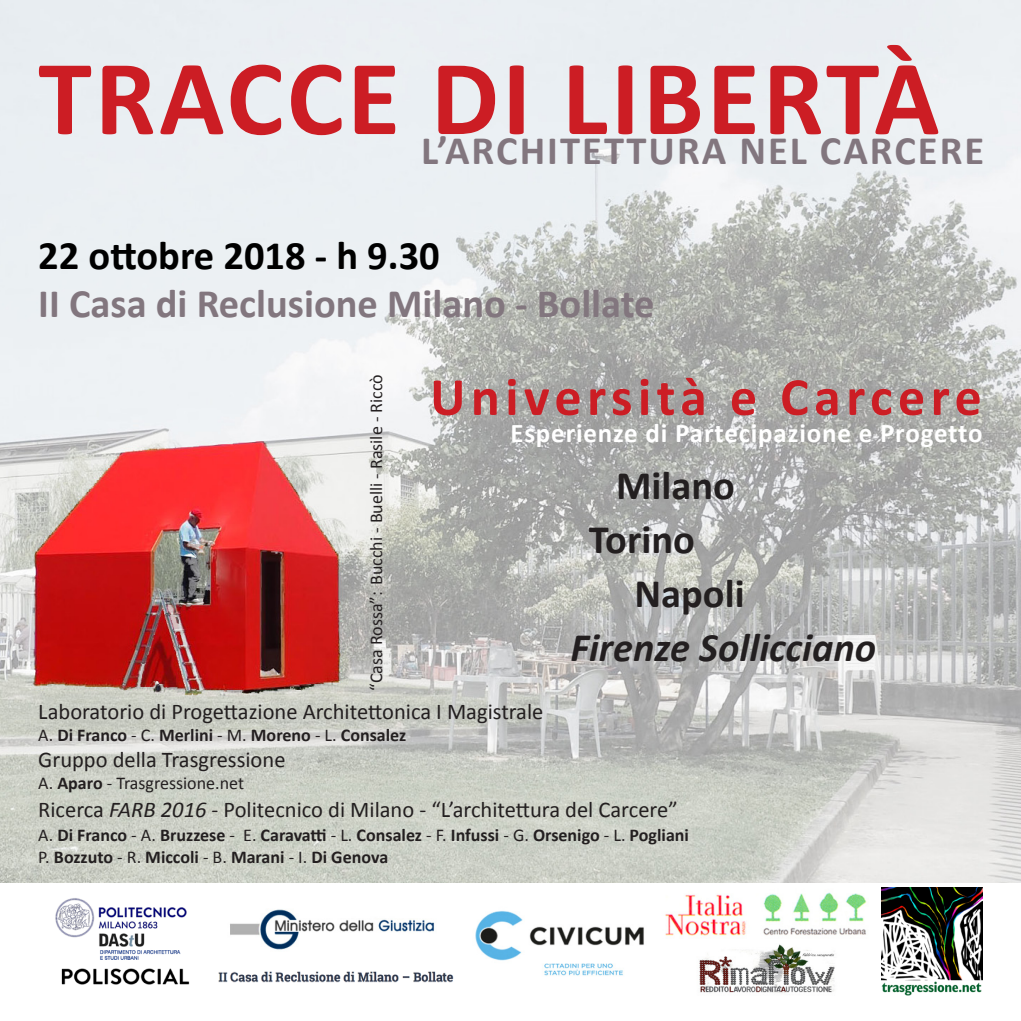
<style>
.page{position:relative;width:1021px;height:1021px;background:#fff}
.page>*{position:absolute;margin:0;border:0;box-sizing:border-box;transform-origin:0 0}
.t1{font:700 108px "Calibri";letter-spacing:.03em;color:#cc1d24}
.t2{font:700 54px "Calibri";letter-spacing:.1em;color:#cc1d24}
.t3{font:700 40.5px "Calibri";color:#82767e}
.t4{font:700 40.5px "Calibri";letter-spacing:.05em;color:#82767e}
.t5{font:700 40.5px "Calibri";color:#000}
.t6{font:700 40.5px "Calibri";color:#231f20}
.t7{font:italic 700 40.5px "Calibri";color:#231f20}
.t8{font:700 27px "Calibri";letter-spacing:.03em;color:#fff}
.t9{font:22.5px "Calibri";color:#231f20}
.t10{font:700 18px/21.6px "Calibri";color:#231f20}
.t11{font:18px "Calibri";color:#231f20}
.s1{font-weight:400}
.s2{font-weight:700}
.s3{font-style:italic}
</style>
<div class="page">
<img style="left:0;top:0;width:1020px;height:882px">
<img style="left:55px;top:898px;width:132px;height:62px">
<img style="left:475px;top:911px;width:169px;height:65px">
<img style="left:230px;top:909px;width:204px;height:41px">
<img style="left:218px;top:971px;width:236px;height:12px">
<img style="left:665px;top:892px;width:202px;height:44px">
<img style="left:699px;top:944px;width:136px;height:49px">
<img style="left:881px;top:887px;width:101px;height:109px">
<img style="left:61px;top:968px;width:129px;height:17px">
<h1 class="t1" style="left:38px;top:29px;width:902px">TRACCE DI LIBERTÀ</h1>
<h3 class="t4" style="left:421px;top:125px;width:564px">L’ARCHITETTURA NEL CARCERE</h3>
<h3 class="t5" style="left:38px;top:229px;width:403px">22 ottobre 2018 - h 9.30</h3>
<h3 class="t3" style="left:38px;top:278px;width:618px">II Casa di Reclusione Milano - Bollate</h3>
<p class="t11" style="left:365px;top:690px;width:318px;rotate:-90deg">“Casa Rossa”: Bucchi - Buelli - Rasile - Riccò</p>
<h2 class="t2" style="left:430px;top:362px;width:553px">Università e Carcere</h2>
<h3 class="t8" style="left:510px;top:415px;width:473px">Esperienze di Partecipazione e Progetto</h3>
<h3 class="t6" style="left:616px;top:459px;width:120px">Milano</h3>
<h3 class="t6" style="left:588px;top:513px;width:108px">Torino</h3>
<h3 class="t6" style="left:634px;top:567px;width:112px">Napoli</h3>
<h3 class="t7" style="left:570px;top:621px;width:307px">Firenze Sollicciano</h3>
<p class="t9" style="left:38px;top:697px;width:506px">Laboratorio di Progettazione Architettonica I Magistrale</p>
<p class="t10" style="left:38px;top:723px;width:369px"><span class="s1">A.</span> Di Franco <span class="s1">- C.</span> Merlini <span class="s1">- M.</span> Moreno <span class="s1">- L.</span> Consalez</p>
<p class="t9" style="left:38px;top:745px;width:249px">Gruppo della Trasgressione</p>
<p class="t11" style="left:38px;top:771px;width:207px">A. <span class="s2">Aparo</span> - Trasgressione.net</p>
<p class="t10" style="left:38px;top:824px;width:652px"><span class="s1">A.</span> Di Franco <span class="s1">- A.</span> Bruzzese <span class="s1">- E.</span> Caravatti <span class="s1">- L.</span> Consalez <span class="s1">- F.</span> Infussi <span class="s1">- G.</span> Orsenigo <span class="s1">- L.</span> Pogliani<br><span class="s1">P.</span> Bozzuto <span class="s1">- R.</span> Miccoli <span class="s1">- B.</span> Marani <span class="s1">- I.</span> Di Genova</p>
<p class="t9" style="left:38px;top:795px;width:641px">Ricerca <span class="s3">FARB 2016</span> - Politecnico di Milano - “L’architettura del Carcere”</p>
</div>
